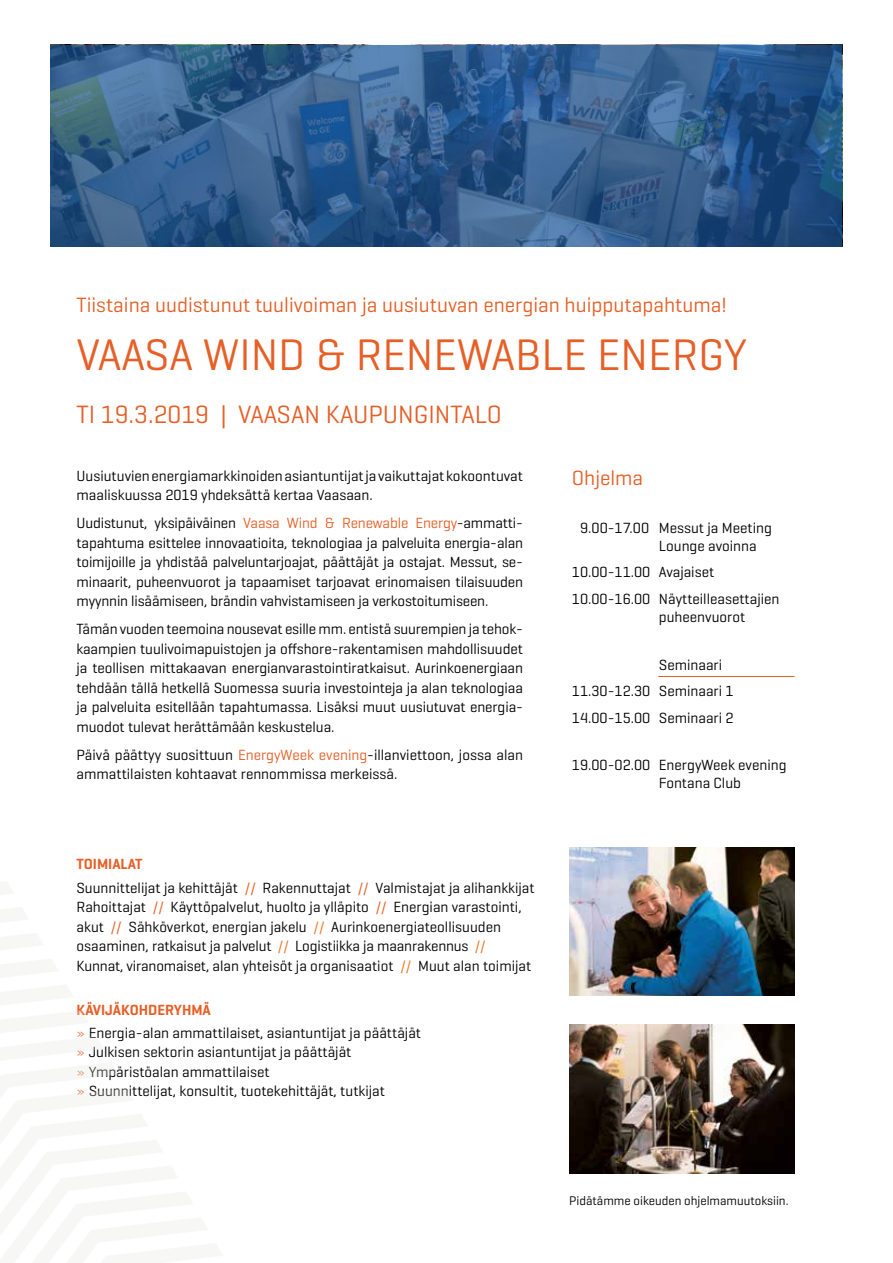
<style>
.page{position:relative;width:893px;height:1263px;background:#fff}
.page>*{position:absolute;margin:0;border:0;box-sizing:border-box;transform-origin:0 0}
.t1{font:45px "Geogrotesque";color:#e65f26}
.t2{font:25.5px "Geogrotesque";color:#e65f26}
.t3{font:21px "Geogrotesque";color:#e65f26}
.t4{font:15px/19.5px "Geogrotesque";color:#000}
.t5{font:12.75px "Geogrotesque";color:#000}
.s1{color:#e65f26}
.s2{font-weight:600;color:#e65f26}
.s3{color:#ea7425}
.s4{font-weight:300;color:#e65f26}
</style>
<div class="page">
<hr style="left:658px;top:676px;width:137px;height:1px;background:#e65f26">
<img style="left:569px;top:847px;width:226px;height:149px">
<img style="left:569px;top:1025px;width:226px;height:148px">
<svg style="left:51px;top:45px;width:791px;height:202px;background:#325d8b"></svg>
<h3 class="t3" style="left:77px;top:292px;width:652px">Tiistaina uudistunut tuulivoiman ja uusiutuvan energian huipputapahtuma!</h3>
<h1 class="t1" style="left:77px;top:327px;width:672px">VAASA WIND &amp; RENEWABLE ENERGY</h1>
<h2 class="t2" style="left:77px;top:398px;width:427px">TI 19.3.2019 | VAASAN KAUPUNGINTALO</h2>
<p class="t4" style="left:77px;top:465px;width:448px">Uusiutuvien energiamarkkinoiden asiantuntijat ja vaikuttajat kokoontuvat maaliskuussa 2019 yhdeksättä kertaa Vaasaan.</p>
<p class="t4" style="left:77px;top:513px;width:448px;text-align:justify">Uudistunut, yksipäiväinen <span class="s1">Vaasa Wind &amp; Renewable Energy</span>-ammatti&shy;tapahtuma esittelee innovaatioita, teknologiaa ja palveluita energia-alan toimijoille ja yhdistää palveluntarjoajat, päättäjät ja ostajat. Messut, se&shy;minaarit, puheenvuorot ja tapaamiset tarjoavat erinomaisen tilaisuuden myynnin lisäämiseen, brändin vahvistamiseen ja verkostoitumiseen.</p>
<p class="t4" style="left:77px;top:619px;width:448px;text-align:justify">Tämän vuoden teemoina nousevat esille mm. entistä suurempien ja tehok&shy;kaampien tuulivoimapuistojen ja offshore-rakentamisen mahdollisuudet ja teollisen mittakaavan energianvarastointiratkaisut. Aurinkoenergiaan tehdään tällä hetkellä Suomessa suuria investointeja ja alan teknologiaa ja palveluita esitellään tapahtumassa. Lisäksi muut uusiutuvat energia&shy;muodot tulevat herättämään keskustelua.</p>
<p class="t4" style="left:77px;top:744px;width:448px">Päivä päättyy suosittuun <span class="s1">EnergyWeek evening</span>-illanviettoon, jossa alan ammattilaisten kohtaavat rennommissa merkeissä.</p>
<p class="t4" style="left:77px;top:852px;width:460px;line-height:23.7px"><span class="s2">TOIMIALAT<br></span>Suunnittelijat ja kehittäjät <span class="s1">//</span> Rakennuttajat <span class="s1">//</span> Valmistajat ja alihankkijat</p>
<p class="t4" style="left:77px;top:897px;width:456px">Rahoittajat <span class="s1">//</span> Käyttöpalvelut, huolto ja ylläpito <span class="s1">//</span> Energian varastointi, akut <span class="s1">//</span> Sähköverkot, energian jakelu <span class="s3">//</span> Aurinkoenergiateollisuuden osaaminen, ratkaisut ja palvelut <span class="s3">//</span> Logistiikka ja maanrakennus <span class="s3">// </span>Kunnat, viranomaiset, alan yhteisöt ja organisaatiot <span class="s3">//</span> Muut alan toimijat</p>
<p class="t4" style="left:77px;top:999px;width:346px;line-height:22.2px"><span class="s2">KÄVIJÄKOHDERYHMÄ<br></span><span class="s4">»</span> Energia-alan ammattilaiset, asiantuntijat ja päättäjät</p>
<p class="t4" style="left:77px;top:1042px;width:310px"><span class="s4">»</span> Julkisen sektorin asiantuntijat ja päättäjät<br><span class="s4">»</span> Ympäristöalan ammattilaiset<br><span class="s4">»</span> Suunnittelijat, konsultit, tuotekehittäjät, tutkijat</p>
<h3 class="t3" style="left:572px;top:465px;width:73px">Ohjelma</h3>
<p class="t4" style="left:659px;top:518px;width:115px;line-height:18px;text-indent:-79px">9.00-17.00 Messut ja Meeting<br>Lounge avoinna</p>
<p class="t4" style="left:572px;top:558px;width:209px;line-height:26.5px">10.00-11.00 Avajaiset<br>10.00-16.00 Näytteilleasettajien</p>
<p class="t4" style="left:659px;top:606px;width:88px">puheenvuorot</p>
<p class="t4" style="left:572px;top:651px;width:163px;line-height:26.5px;text-indent:87px">Seminaari<br>11.30-12.30 Seminaari 1<br>14.00-15.00 Seminaari 2</p>
<p class="t4" style="left:659px;top:756px;width:129px;line-height:18px;text-indent:-87px">19.00-02.00 EnergyWeek evening<br>Fontana Club</p>
<p class="t5" style="left:569px;top:1192px;width:221px">Pidätämme oikeuden ohjelmamuutoksiin.</p>
</div>
